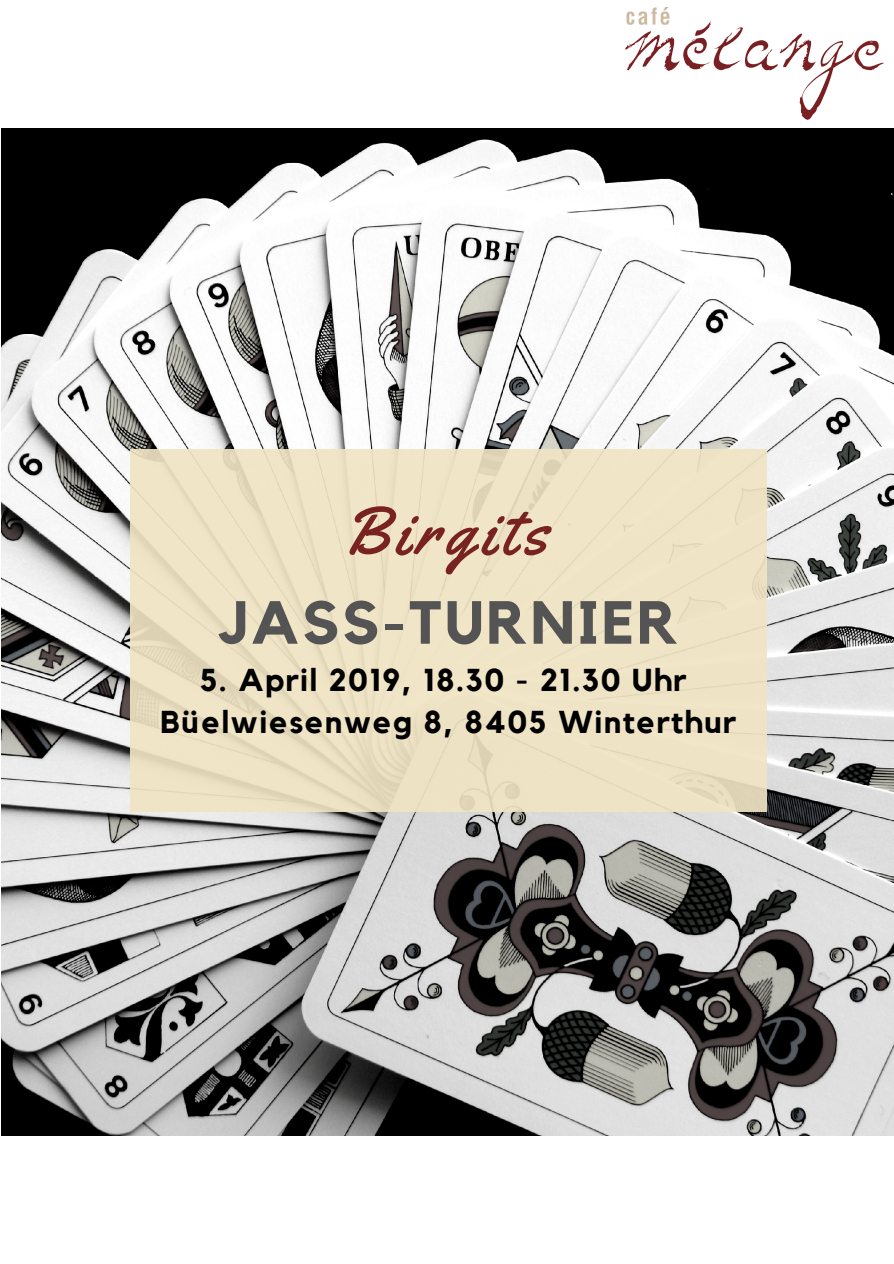
<style>
.page{position:relative;width:894px;height:1264px;background:#fff}
.page>*{position:absolute;margin:0;border:0;box-sizing:border-box;transform-origin:0 0}
.t1{font:67.5px "Yellowtail";letter-spacing:.1em;color:#792222}
.t2{font:700 60px "Kollektif";letter-spacing:.05em;color:#545454}
.t3{font:700 31.5px/41.5px "Kollektif";letter-spacing:.05em;color:#000;text-align:center}
</style>
<div class="page">
<img style="left:1px;top:128px;width:892px;height:1008px">
<div style="left:130px;top:449px;width:637px;height:362px;background:#f1e4c4"></div>
<img style="left:625px;top:8px;width:259px;height:111px">
<h1 class="t1" style="left:342px;top:488px;width:207px">Birgits</h1>
<h2 class="t2" style="left:218px;top:595px;width:462px">JASS-TURNIER</h2>
<p class="t3" style="left:160px;top:660px;width:577px">5. April 2019, 18.30 - 21.30 Uhr<br>Büelwiesenweg 8, 8405 Winterthur</p>
</div>
